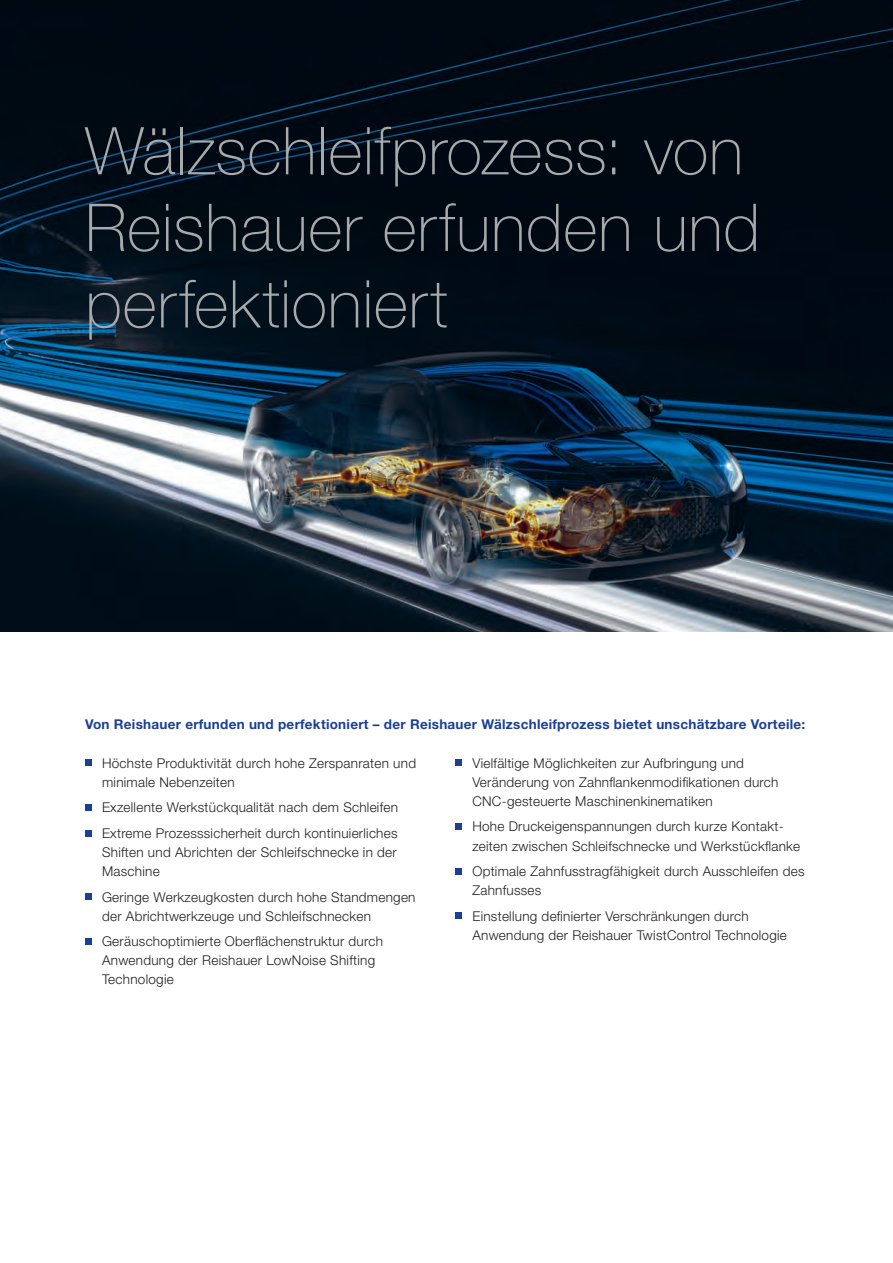
<style>
.page{position:relative;width:893px;height:1263px;background:#fff}
.page>*{position:absolute;margin:0;border:0;box-sizing:border-box;transform-origin:0 0}
.t1{font:100 66px/76.5px "Helvetica Neue LT Std";letter-spacing:.01em;color:#a8a9ad}
.t2{font:300 13.5px/19.2px "Helvetica Neue LT Std";letter-spacing:.02em;color:#231f20}
.t3{font:700 13.5px "Helvetica Neue LT Std";letter-spacing:.02em;color:#1b3f94}
</style>
<div class="page">
<img style="left:0;top:0;width:893px;height:631px">
<svg style="left:85px;top:760px;width:6px;height:6px"></svg>
<div style="left:85px;top:804px;width:6px;height:7px;background:#1b3f94"></div>
<svg style="left:85px;top:830px;width:6px;height:6px"></svg>
<svg style="left:85px;top:894px;width:6px;height:6px"></svg>
<div style="left:85px;top:938px;width:6px;height:7px;background:#1b3f94"></div>
<div style="left:455px;top:760px;width:7px;height:6px;background:#1b3f94"></div>
<div style="left:455px;top:823px;width:7px;height:7px;background:#1b3f94"></div>
<div style="left:455px;top:868px;width:7px;height:6px;background:#1b3f94"></div>
<div style="left:455px;top:913px;width:7px;height:6px;background:#1b3f94"></div>
<h1 class="t1" style="left:85px;top:113px;width:677px">Wälzschleifprozess: von<br>Reishauer erfunden und perfektioniert</h1>
<p class="t3" style="left:85px;top:716px;width:722px">Von Reishauer erfunden und perfektioniert – der Reishauer Wälzschleifprozess bietet unschätzbare Vorteile:</p>
<p class="t2" style="left:102px;top:753px;width:316px">Höchste Produktivität durch hohe Zerspanraten und minimale Nebenzeiten</p>
<p class="t2" style="left:102px;top:794px;width:297px;line-height:25.5px">Exzellente Werkstückqualität nach dem Schleifen<br>Extreme Prozesssicherheit durch kontinuierliches</p>
<p class="t2" style="left:102px;top:842px;width:296px">Shiften und Abrichten der Schleifschnecke in der<br>Maschine</p>
<p class="t2" style="left:102px;top:887px;width:315px">Geringe Werkzeugkosten durch hohe Standmengen der Abrichtwerkzeuge und Schleifschnecken</p>
<p class="t2" style="left:102px;top:931px;width:282px">Geräuschoptimierte Oberflächenstruktur durch<br>Anwendung der Reishauer LowNoise Shifting<br>Technologie</p>
<p class="t2" style="left:472px;top:753px;width:307px">Vielfältige Möglichkeiten zur Aufbringung und<br>Veränderung von Zahnflankenmodifikationen durch<br>CNC-gesteuerte Maschinenkinematiken</p>
<p class="t2" style="left:472px;top:817px;width:329px">Hohe Druckeigenspannungen durch kurze Kontakt&shy;zeiten zwischen Schleifschnecke und Werkstückflanke</p>
<p class="t2" style="left:472px;top:861px;width:334px">Optimale Zahnfusstragfähigkeit durch Ausschleifen des<br>Zahnfusses</p>
<p class="t2" style="left:472px;top:906px;width:316px">Einstellung definierter Verschränkungen durch<br>Anwendung der Reishauer TwistControl Technologie</p>
</div>
